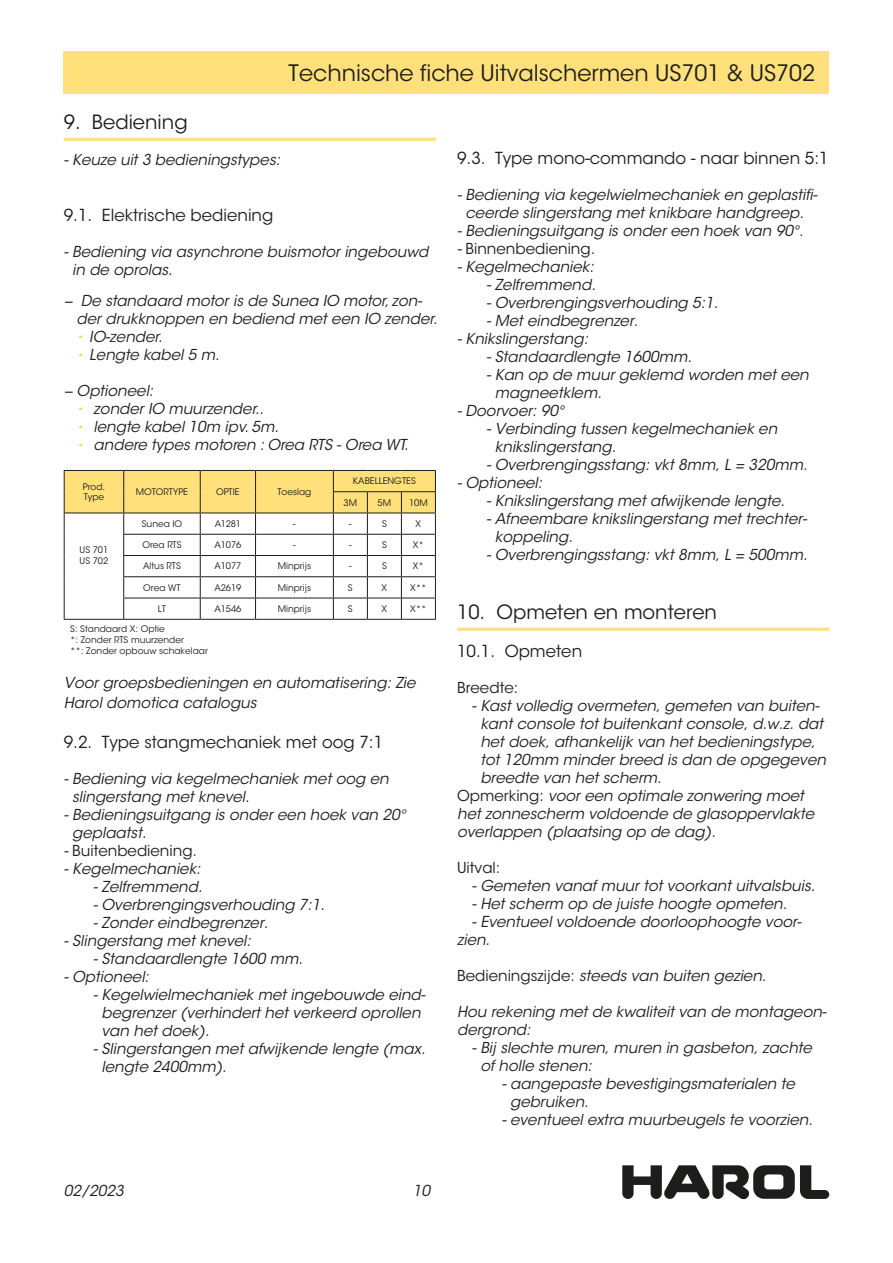
<style>
.page{position:relative;width:893px;height:1263px;background:#fff}
.page>*{position:absolute;margin:0;border:0;box-sizing:border-box;transform-origin:0 0}
.t1{font:22.5px "ITC Avant Garde Std";color:#1d1d1b}
.Hoofdtitel{font:19.5px "ITC Avant Garde Std";color:#1d1d1b}
.Subtitel{font:16.5px "ITC Avant Garde Std";color:#1d1d1b}
.tekst{font:italic 15px/18px "ITC Avant Garde Std";color:#1d1d1b}
.Subtitel-2{font:italic 15px/19.8px "ITC Avant Garde Std";color:#1d1d1b}
.tekst-2{font:15px "ITC Avant Garde Std";color:#1d1d1b}
.tekst-3{font:9px/10.8px "ITC Avant Garde Std";color:#1d1d1b}
.s1{font-size:13.5px;color:#ffd851}
.s2{font-style:italic}
.s3{font-style:normal}
</style>
<div class="page">
<div style="left:64px;top:51px;width:765px;height:43px;background:#ffe07b"></div>
<svg style="left:622px;top:1165px;width:207px;height:34px"></svg>
<hr style="left:64px;top:138px;width:372px;height:3px;background:#ffe07b">
<hr style="left:64px;top:619px;width:60px;height:1px;background:#1d1d1b">
<svg style="left:64px;top:470px;width:372px;height:149px"></svg>
<hr style="left:124px;top:619px;width:76px;height:1px;background:#1d1d1b">
<hr style="left:200px;top:619px;width:56px;height:1px;background:#1d1d1b">
<hr style="left:256px;top:619px;width:77px;height:1px;background:#1d1d1b">
<hr style="left:333px;top:619px;width:34px;height:1px;background:#1d1d1b">
<hr style="left:367px;top:619px;width:34px;height:1px;background:#1d1d1b">
<hr style="left:401px;top:619px;width:35px;height:1px;background:#1d1d1b">
<hr style="left:457px;top:628px;width:372px;height:3px;background:#ffe07b">
<h1 class="t1" style="left:289px;top:59px;width:528px">Technische fiche Uitvalschermen US701 &amp; US702</h1>
<p class="Hoofdtitel" style="left:64px;top:110px;width:125px">9. Bediening</p>
<p class="tekst" style="left:64px;top:151px;width:218px">- Keuze uit 3 bedieningstypes:</p>
<p class="Subtitel" style="left:64px;top:205px;width:211px">9.1. Elektrische bediening</p>
<p class="tekst" style="left:72px;top:243px;width:358px;text-indent:-8px">- Bediening via asynchrone buismotor ingebouwd in de oprolas.</p>
<p class="tekst" style="left:77px;top:292px;width:362px;text-indent:-13px">− De standaard motor is de Sunea IO motor, zon&shy;der drukknoppen en bediend met een IO zender.</p>
<p class="tekst" style="left:77px;top:328px;width:87px"><span class="s1">•</span> IO-zender.</p>
<p class="tekst" style="left:77px;top:346px;width:144px"><span class="s1">•</span> Lengte kabel 5 m.</p>
<p class="tekst" style="left:64px;top:382px;width:91px">− Optioneel:</p>
<p class="tekst" style="left:77px;top:400px;width:189px"><span class="s1">•</span> zonder IO muurzender..</p>
<p class="tekst" style="left:77px;top:418px;width:204px"><span class="s1">•</span> lengte kabel 10m ipv. 5m.</p>
<p class="tekst" style="left:77px;top:436px;width:334px"><span class="s1">•</span> andere types motoren : Orea RTS - Orea WT.</p>
<p class="tekst-3" style="left:83px;top:481px;width:24px">Prod.<br>Type</p>
<p class="tekst-3" style="left:136px;top:486px;width:54px">MOTORTYPE</p>
<p class="tekst-3" style="left:216px;top:486px;width:25px">OPTIE</p>
<p class="tekst-3" style="left:277px;top:486px;width:35px">Toeslag</p>
<p class="tekst-3" style="left:353px;top:476px;width:64px">KABELLENGTES</p>
<p class="tekst-3" style="left:344px;top:497px;width:15px">3M</p>
<p class="tekst-3" style="left:378px;top:497px;width:15px">5M</p>
<p class="tekst-3" style="left:409px;top:497px;width:20px">10M</p>
<p class="tekst-3" style="left:142px;top:518px;width:42px">Sunea IO</p>
<p class="tekst-3" style="left:215px;top:518px;width:28px">A1281</p>
<p class="tekst-3" style="left:293px;top:518px;width:4px">-</p>
<p class="tekst-3" style="left:349px;top:518px;width:4px">-</p>
<p class="tekst-3" style="left:382px;top:518px;width:6px">S</p>
<p class="tekst-3" style="left:416px;top:518px;width:7px">X</p>
<p class="tekst-3" style="left:142px;top:540px;width:41px">Orea RTS</p>
<p class="tekst-3" style="left:214px;top:540px;width:29px">A1076</p>
<p class="tekst-3" style="left:293px;top:540px;width:4px">-</p>
<p class="tekst-3" style="left:349px;top:540px;width:4px">-</p>
<p class="tekst-3" style="left:382px;top:540px;width:6px">S</p>
<p class="tekst-3" style="left:413px;top:540px;width:13px">X*</p>
<p class="tekst-3" style="left:143px;top:561px;width:39px">Altus RTS</p>
<p class="tekst-3" style="left:214px;top:561px;width:29px">A1077</p>
<p class="tekst-3" style="left:278px;top:561px;width:35px">Minprijs</p>
<p class="tekst-3" style="left:349px;top:561px;width:4px">-</p>
<p class="tekst-3" style="left:382px;top:561px;width:6px">S</p>
<p class="tekst-3" style="left:413px;top:561px;width:13px">X*</p>
<p class="tekst-3" style="left:143px;top:582px;width:39px">Orea WT</p>
<p class="tekst-3" style="left:214px;top:582px;width:29px">A2619</p>
<p class="tekst-3" style="left:278px;top:582px;width:35px">Minprijs</p>
<p class="tekst-3" style="left:348px;top:582px;width:6px">S</p>
<p class="tekst-3" style="left:382px;top:582px;width:7px">X</p>
<p class="tekst-3" style="left:410px;top:582px;width:18px">X**</p>
<p class="tekst-3" style="left:158px;top:603px;width:10px">LT</p>
<p class="tekst-3" style="left:214px;top:603px;width:29px">A1546</p>
<p class="tekst-3" style="left:278px;top:603px;width:35px">Minprijs</p>
<p class="tekst-3" style="left:348px;top:603px;width:6px">S</p>
<p class="tekst-3" style="left:382px;top:603px;width:7px">X</p>
<p class="tekst-3" style="left:410px;top:603px;width:18px">X**</p>
<p class="tekst-3" style="left:70px;top:623px;width:139px">S: Standaard X: Optie<br>*: Zonder RTS muurzender<br>**: Zonder opbouw schakelaar</p>
<p class="Subtitel-2" style="left:64px;top:673px;width:353px">Voor groepsbedieningen en automatisering: Zie<br>Harol domotica catalogus</p>
<p class="Subtitel" style="left:64px;top:732px;width:321px">9.2. Type stangmechaniek met oog 7:1</p>
<p class="tekst" style="left:72px;top:770px;width:318px;text-indent:-8px">- Bediening via kegelmechaniek met oog en slingerstang met knevel.</p>
<p class="tekst" style="left:72px;top:806px;width:335px;text-indent:-8px">- Bedieningsuitgang is onder een hoek van 20° geplaatst.</p>
<p class="tekst-2" style="left:64px;top:841px;width:135px"><span class="s2">-</span> Buitenbediening<span class="s2">.</span></p>
<p class="tekst" style="left:64px;top:860px;width:138px">- Kegelmechaniek:</p>
<p class="tekst" style="left:93px;top:878px;width:111px">- Zelfremmend.</p>
<p class="tekst" style="left:93px;top:896px;width:233px">- Overbrengingsverhouding 7:1.</p>
<p class="tekst" style="left:93px;top:914px;width:177px">- Zonder eindbegrenzer.</p>
<p class="tekst" style="left:64px;top:932px;width:188px">- Slingerstang met knevel:</p>
<p class="tekst" style="left:93px;top:950px;width:211px">- Standaardlengte 1600 mm.</p>
<p class="tekst" style="left:64px;top:968px;width:87px">- Optioneel:</p>
<p class="tekst" style="left:102px;top:986px;width:326px;text-indent:-8px">- Kegelwielmechaniek met ingebouwde eind&shy;begrenzer (verhindert het verkeerd oprollen van het doek).</p>
<p class="tekst" style="left:102px;top:1040px;width:325px;text-indent:-8px">- Slingerstangen met afwijkende lengte (max. lengte 2400mm).</p>
<p class="tekst-3" style="left:80px;top:545px;width:30px">US 701<br>US 702</p>
<p class="Subtitel" style="left:457px;top:148px;width:373px">9.3. Type mono-commando - naar binnen 5:1</p>
<p class="tekst" style="left:457px;top:186px;width:362px;text-align:center">- Bediening via kegelwielmechaniek en geplastifi&shy;ceerde slingerstang met knikbare handgreep.</p>
<p class="tekst" style="left:457px;top:222px;width:348px">- Bedieningsuitgang is onder een hoek van 90°.</p>
<p class="tekst-2" style="left:457px;top:239px;width:139px"><span class="s2">-</span> Binnenbediening<span class="s2">.</span></p>
<p class="tekst" style="left:457px;top:258px;width:138px">- Kegelmechaniek:</p>
<p class="tekst" style="left:486px;top:276px;width:111px">- Zelfremmend.</p>
<p class="tekst" style="left:486px;top:294px;width:233px">- Overbrengingsverhouding 5:1.</p>
<p class="tekst" style="left:486px;top:312px;width:153px">- Met eindbegrenzer.</p>
<p class="tekst" style="left:457px;top:330px;width:132px">- Knikslingerstang:</p>
<p class="tekst" style="left:486px;top:348px;width:207px">- Standaardlengte 1600mm.</p>
<p class="tekst" style="left:495px;top:366px;width:316px;text-indent:-8px">- Kan op de muur geklemd worden met een magneetklem.</p>
<p class="tekst" style="left:457px;top:402px;width:109px">- Doorvoer: 90°</p>
<p class="tekst" style="left:495px;top:420px;width:284px;text-indent:-8px">- Verbinding tussen kegelmechaniek en knikslingerstang.</p>
<p class="tekst" style="left:486px;top:456px;width:323px">- Overbrengingsstang: vkt 8mm, L = 320mm.</p>
<p class="tekst" style="left:457px;top:474px;width:87px">- Optioneel:</p>
<p class="tekst" style="left:486px;top:492px;width:300px">- Knikslingerstang met afwijkende lengte.</p>
<p class="tekst" style="left:495px;top:510px;width:314px;text-indent:-8px">- Afneembare knikslingerstang met trechter&shy;koppeling.</p>
<p class="tekst" style="left:486px;top:546px;width:323px">- Overbrengingsstang: vkt 8mm, L = 500mm.</p>
<p class="Hoofdtitel" style="left:457px;top:600px;width:261px">10. Opmeten en monteren</p>
<p class="Subtitel" style="left:457px;top:641px;width:127px">10.1. Opmeten</p>
<p class="tekst-2" style="left:457px;top:678px;width:63px">Breedte:</p>
<p class="tekst" style="left:480px;top:697px;width:347px;text-indent:-8px">- Kast volledig overmeten, gemeten van buiten&shy;kant console tot buitenkant console, d.w.z. dat het doek, afhankelijk van het bedieningstype, tot 120mm minder breed is dan de opgegeven breedte van het scherm.</p>
<p class="tekst" style="left:457px;top:787px;width:359px"><span class="s3">Opmerking:</span> voor een optimale zonwering moet het zonnescherm voldoende de glasoppervlakte overlappen (plaatsing op de dag).</p>
<p class="tekst-2" style="left:457px;top:858px;width:45px">Uitval:</p>
<p class="tekst" style="left:472px;top:877px;width:345px">- Gemeten vanaf muur tot voorkant uitvalsbuis.</p>
<p class="tekst" style="left:472px;top:895px;width:317px">- Het scherm op de juiste hoogte opmeten.</p>
<p class="tekst" style="left:457px;top:913px;width:346px;text-indent:15px">- Eventueel voldoende doorloophoogte voor&shy;zien.</p>
<p class="tekst" style="left:457px;top:967px;width:311px"><span class="s3">Bedieningszijde:</span> steeds van buiten gezien.</p>
<p class="tekst" style="left:457px;top:1003px;width:371px">Hou rekening met de kwaliteit van de montageon&shy;dergrond:</p>
<p class="tekst" style="left:480px;top:1039px;width:333px;text-indent:-8px">- Bij slechte muren, muren in gasbeton, zachte of holle stenen:</p>
<p class="tekst" style="left:510px;top:1075px;width:286px;text-indent:-8px">- aangepaste bevestigingsmaterialen te gebruiken.</p>
<p class="tekst" style="left:502px;top:1111px;width:312px">- eventueel extra muurbeugels te voorzien.</p>
<p class="tekst" style="left:64px;top:1182px;width:61px">02/2023</p>
<p class="tekst" style="left:413px;top:1182px;width:19px">10</p>
</div>
